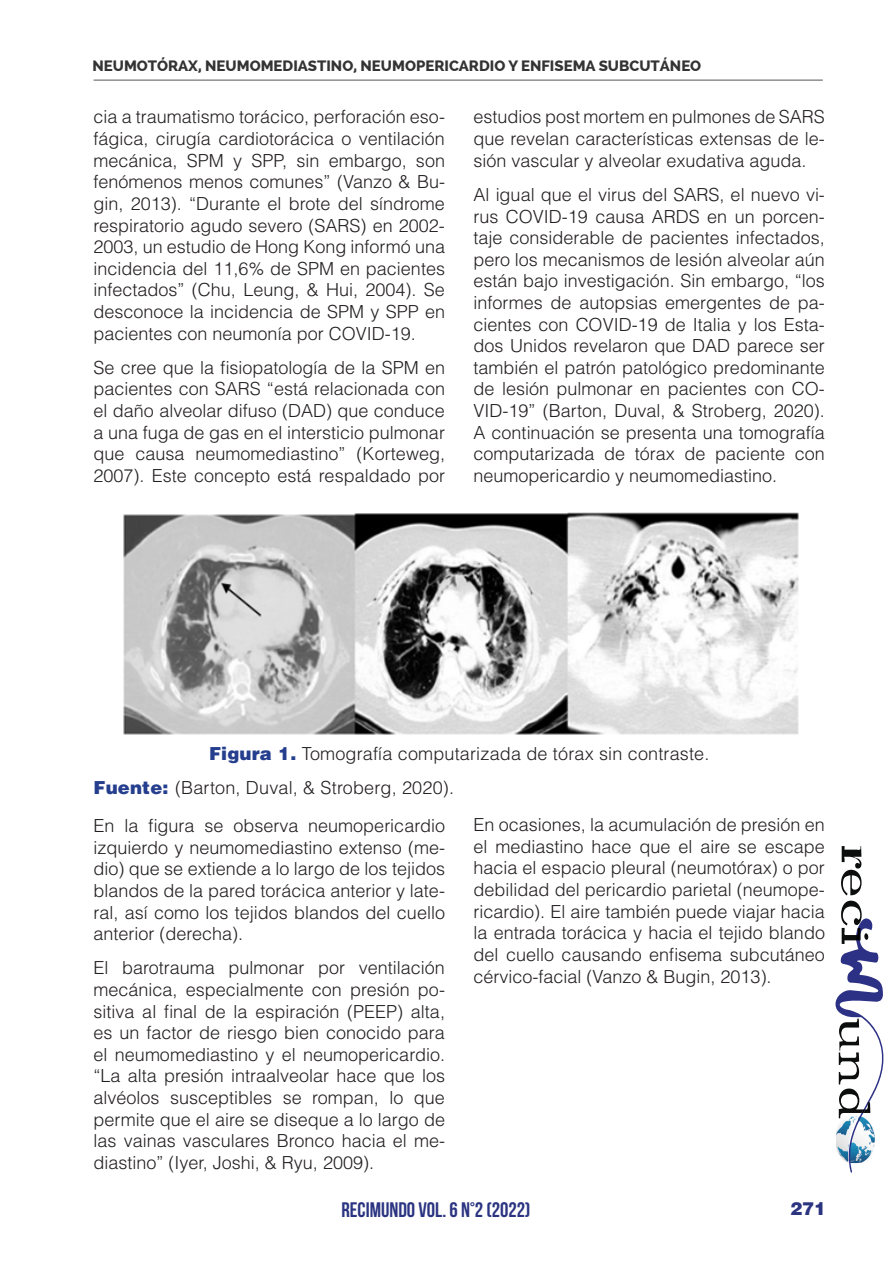
<style>
.page{position:relative;width:893px;height:1263px;background:#fff}
.page>*{position:absolute;margin:0;border:0;box-sizing:border-box;transform-origin:0 0}
.t1{font:700 21px "Bebas Neue";color:#2b3481}
.t2{font:300 18px/21.6px "Helvetica LT Std";color:#231f20;text-align:justify}
.t3{font:900 18px "Helvetica LT Std";color:#2b3481}
.t4{font:800 15px "Raleway";color:#333}
.s1{font-weight:900;color:#253f8e}
</style>
<div class="page">
<hr style="left:94px;top:80px;width:729px;height:1px;background:#545557">
<svg style="left:841px;top:846px;width:20px;height:49px"></svg>
<svg style="left:835px;top:901px;width:49px;height:272px"></svg>
<img style="left:123px;top:512px;width:676px;height:223px">
<p class="t4" style="left:92px;top:57px;width:610px">NEUMOTÓRAX, NEUMOMEDIASTINO, NEUMOPERICARDIO Y ENFISEMA SUBCUTÁNEO</p>
<p class="t2" style="left:94px;top:106px;width:353px">cia a traumatismo torácico, perforación eso&shy;fágica, cirugía cardiotorácica o ventilación mecánica, SPM y SPP, sin embargo, son fenómenos menos comunes” (Vanzo &amp; Bu&shy;gin, 2013). “Durante el brote del síndrome respiratorio agudo severo (SARS) en 2002- 2003, un estudio de Hong Kong informó una incidencia del 11,6% de SPM en pacientes infectados” (Chu, Leung, &amp; Hui, 2004). Se desconoce la incidencia de SPM y SPP en pacientes con neumonía por COVID-19.</p>
<p class="t2" style="left:94px;top:356px;width:353px">Se cree que la fisiopatología de la SPM en pacientes con SARS “está relacionada con el daño alveolar difuso (DAD) que conduce a una fuga de gas en el intersticio pulmonar que causa neumomediastino” (Korteweg, 2007). Este concepto está respaldado por</p>
<p class="t2" style="left:473px;top:106px;width:353px">estudios post mortem en pulmones de SARS que revelan características extensas de le&shy;sión vascular y alveolar exudativa aguda.</p>
<p class="t2" style="left:473px;top:184px;width:353px">Al igual que el virus del SARS, el nuevo vi&shy;rus COVID-19 causa ARDS en un porcen&shy;taje considerable de pacientes infectados, pero los mecanismos de lesión alveolar aún están bajo investigación. Sin embargo, “los informes de autopsias emergentes de pa&shy;cientes con COVID-19 de Italia y los Esta&shy;dos Unidos revelaron que DAD parece ser también el patrón patológico predominante de lesión pulmonar en pacientes con CO-VID-19” (Barton, Duval, &amp; Stroberg, 2020).<br>A continuación se presenta una tomografía computarizada de tórax de paciente con neumopericardio y neumomediastino.</p>
<p class="t2" style="left:209px;top:742px;width:502px"><span class="s1">Figura 1.</span> Tomografía computarizada de tórax sin contraste.</p>
<p class="t2" style="left:94px;top:777px;width:362px"><span class="s1">Fuente:</span> (Barton, Duval, &amp; Stroberg, 2020).</p>
<p class="t2" style="left:94px;top:815px;width:353px">En la figura se observa neumopericardio izquierdo y neumomediastino extenso (me&shy;dio) que se extiende a lo largo de los tejidos blandos de la pared torácica anterior y late&shy;ral, así como los tejidos blandos del cuello anterior (derecha).</p>
<p class="t2" style="left:94px;top:957px;width:353px">El barotrauma pulmonar por ventilación mecánica, especialmente con presión po&shy;sitiva al final de la espiración (PEEP) alta, es un factor de riesgo bien conocido para el neumomediastino y el neumopericardio. “La alta presión intraalveolar hace que los alvéolos susceptibles se rompan, lo que permite que el aire se diseque a lo largo de las vainas vasculares Bronco hacia el me&shy;diastino” (Iyer, Joshi, &amp; Ryu, 2009).</p>
<p class="t2" style="left:473px;top:814px;width:353px">En ocasiones, la acumulación de presión en el mediastino hace que el aire se escape hacia el espacio pleural (neumotórax) o por debilidad del pericardio parietal (neumope&shy;ricardio). El aire también puede viajar hacia la entrada torácica y hacia el tejido blando del cuello causando enfisema subcutáneo cérvico-facial (Vanzo &amp; Bugin, 2013).</p>
<p class="t1" style="left:341px;top:1198px;width:190px">RECIMUNDO VOL. 6 N°2 (2022)</p>
<p class="t3" style="left:790px;top:1197px;width:38px">271</p>
</div>
